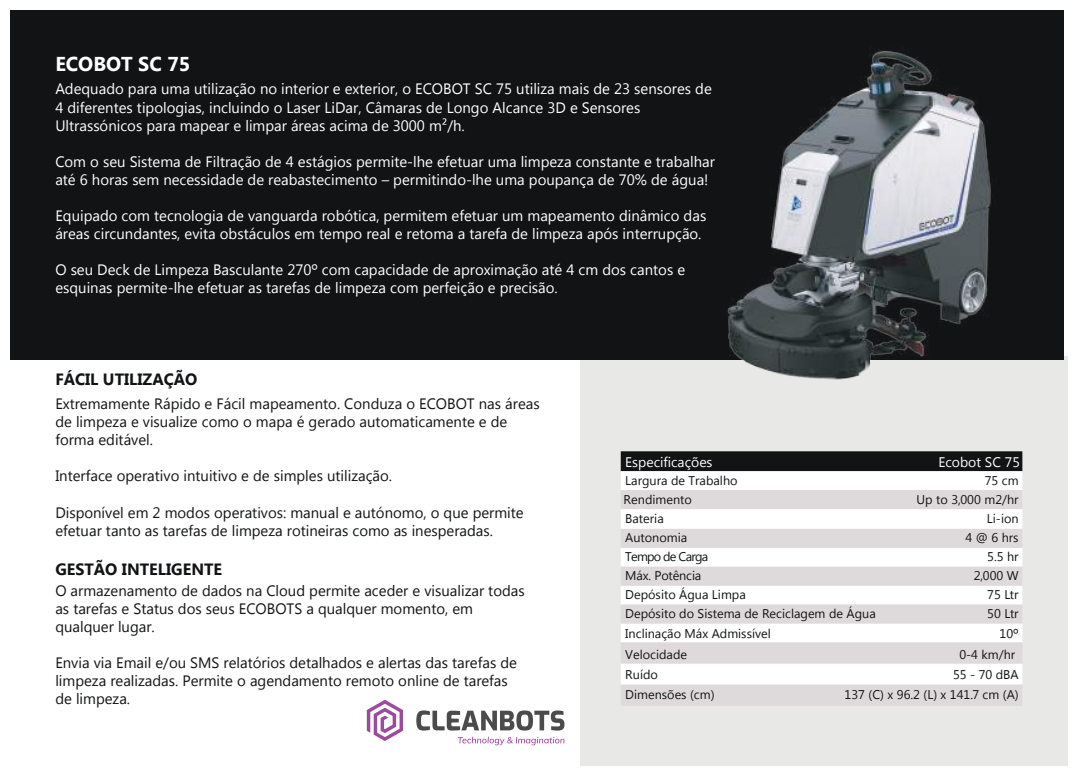
<style>
.page{position:relative;width:1074px;height:777px;background:#fff}
.page>*{position:absolute;margin:0;border:0;box-sizing:border-box;transform-origin:0 0}
.t1{font:700 20px "Microsoft Tai Le";color:#fff}
.t2{font:700 16.25px "Microsoft Tai Le";color:#121314}
.t3{font:15px/18px "Microsoft Tai Le";color:#fff}
.t4{font:15px/18px "Microsoft Tai Le";color:#121314}
.t5{font:13.88px "Microsoft Tai Le";color:#fff}
.t6{font:12.62px/19.4px "Microsoft Tai Le";color:#121314;text-align:right}
.t7{font:12.62px "Microsoft Tai Le";letter-spacing:-.06em;color:#121314}
</style>
<div class="page">
<div style="left:580px;top:356px;width:487px;height:410px;background:#e8e8e7"></div>
<div style="left:621px;top:451px;width:401px;height:20px;background:#121314"></div>
<div style="left:621px;top:472px;width:401px;height:18px;background:#fff"></div>
<svg style="left:621px;top:490px;width:401px;height:215px;fill:#dedadb"></svg>
<div style="left:11px;top:11px;width:1053px;height:349px;background:#121314"></div>
<img style="left:727px;top:49px;width:341px;height:361px">
<svg style="left:367px;top:699px;width:36px;height:42px"></svg>
<svg style="left:416px;top:710px;width:148px;height:20px"></svg>
<svg style="left:458px;top:736px;width:106px;height:9px"></svg>
<h1 class="t1" style="left:55px;top:53px;width:136px">ECOBOT SC 75</h1>
<p class="t3" style="left:55px;top:81px;width:658px">Adequado para uma utilização no interior e exterior, o ECOBOT SC 75 utiliza mais de 23 sensores de<br>4 diferentes tipologias, incluindo o Laser LiDar, Câmaras de Longo Alcance 3D e Sensores<br>Ultrassónicos para mapear e limpar áreas acima de 3000 m²/h.</p>
<p class="t3" style="left:55px;top:153px;width:661px">Com o seu Sistema de Filtração de 4 estágios permite-lhe efetuar uma limpeza constante e trabalhar até 6 horas sem necessidade de reabastecimento – permitindo-lhe uma poupança de 70% de água!</p>
<p class="t3" style="left:55px;top:207px;width:652px">Equipado com tecnologia de vanguarda robótica, permitem efetuar um mapeamento dinâmico das áreas circundantes, evita obstáculos em tempo real e retoma a tarefa de limpeza após interrupção.</p>
<p class="t3" style="left:55px;top:262px;width:631px">O seu Deck de Limpeza Basculante 270º com capacidade de aproximação até 4 cm dos cantos e esquinas permite-lhe efetuar as tarefas de limpeza com perfeição e precisão.</p>
<p class="t2" style="left:55px;top:370px;width:144px">FÁCIL UTILIZAÇÃO</p>
<p class="t4" style="left:55px;top:396px;width:486px">Extremamente Rápido e Fácil mapeamento. Conduza o ECOBOT nas áreas de limpeza e visualize como o mapa é gerado automaticamente e de forma editável.</p>
<p class="t4" style="left:55px;top:468px;width:338px">Interface operativo intuitivo e de simples utilização.</p>
<p class="t4" style="left:55px;top:504px;width:470px">Disponível em 2 modos operativos: manual e autónomo, o que permite efetuar tanto as tarefas de limpeza rotineiras como as inesperadas.</p>
<p class="t2" style="left:55px;top:560px;width:168px">GESTÃO INTELIGENTE</p>
<p class="t4" style="left:55px;top:582px;width:471px">O armazenamento de dados na Cloud permite aceder e visualizar todas as tarefas e Status dos seus ECOBOTS a qualquer momento, em qualquer lugar.</p>
<p class="t4" style="left:55px;top:655px;width:463px">Envia via Email e/ou SMS relatórios detalhados e alertas das tarefas de limpeza realizadas. Permite o agendamento remoto online de tarefas de limpeza.</p>
<p class="t5" style="left:625px;top:454px;width:89px">Especificações</p>
<p class="t5" style="left:938px;top:454px;width:83px">Ecobot SC 75</p>
<p class="t6" style="left:625px;top:471px;width:114px">Largura de Trabalho</p>
<p class="t6" style="left:916px;top:471px;width:104px">75 cm<br>Up to 3,000 m2/hr</p>
<p class="t6" style="left:625px;top:510px;width:40px">Bateria</p>
<p class="t6" style="left:987px;top:510px;width:33px">Li-ion</p>
<p class="t6" style="left:625px;top:529px;width:64px">Autonomia</p>
<p class="t6" style="left:965px;top:529px;width:55px">4 @ 6 hrs</p>
<p class="t7" style="left:625px;top:549px;width:84px">Tempo de Carga</p>
<p class="t6" style="left:987px;top:547px;width:33px">5.5 hr</p>
<p class="t6" style="left:625px;top:566px;width:78px">Máx. Potência</p>
<p class="t6" style="left:973px;top:566px;width:46px">2,000 W</p>
<p class="t6" style="left:625px;top:585px;width:122px">Depósito Água Limpa</p>
<p class="t6" style="left:987px;top:585px;width:33px">75 Ltr</p>
<p class="t6" style="left:625px;top:604px;width:252px">Depósito do Sistema de Reciclagem de Água</p>
<p class="t6" style="left:987px;top:604px;width:33px">50 Ltr</p>
<p class="t6" style="left:625px;top:624px;width:147px">Inclinação Máx Admissível</p>
<p class="t6" style="left:999px;top:624px;width:21px">10º</p>
<p class="t6" style="left:625px;top:645px;width:63px">Velocidade</p>
<p class="t6" style="left:959px;top:645px;width:57px">0-4 km/hr</p>
<p class="t6" style="left:625px;top:665px;width:34px">Ruído</p>
<p class="t6" style="left:953px;top:665px;width:67px">55 - 70 dBA</p>
<p class="t6" style="left:623px;top:490px;width:70px">Rendimento</p>
<p class="t6" style="left:625px;top:685px;width:91px">Dimensões (cm)</p>
<p class="t6" style="left:844px;top:685px;width:175px">137 (C) x 96.2 (L) x 141.7 cm (A)</p>
</div>
